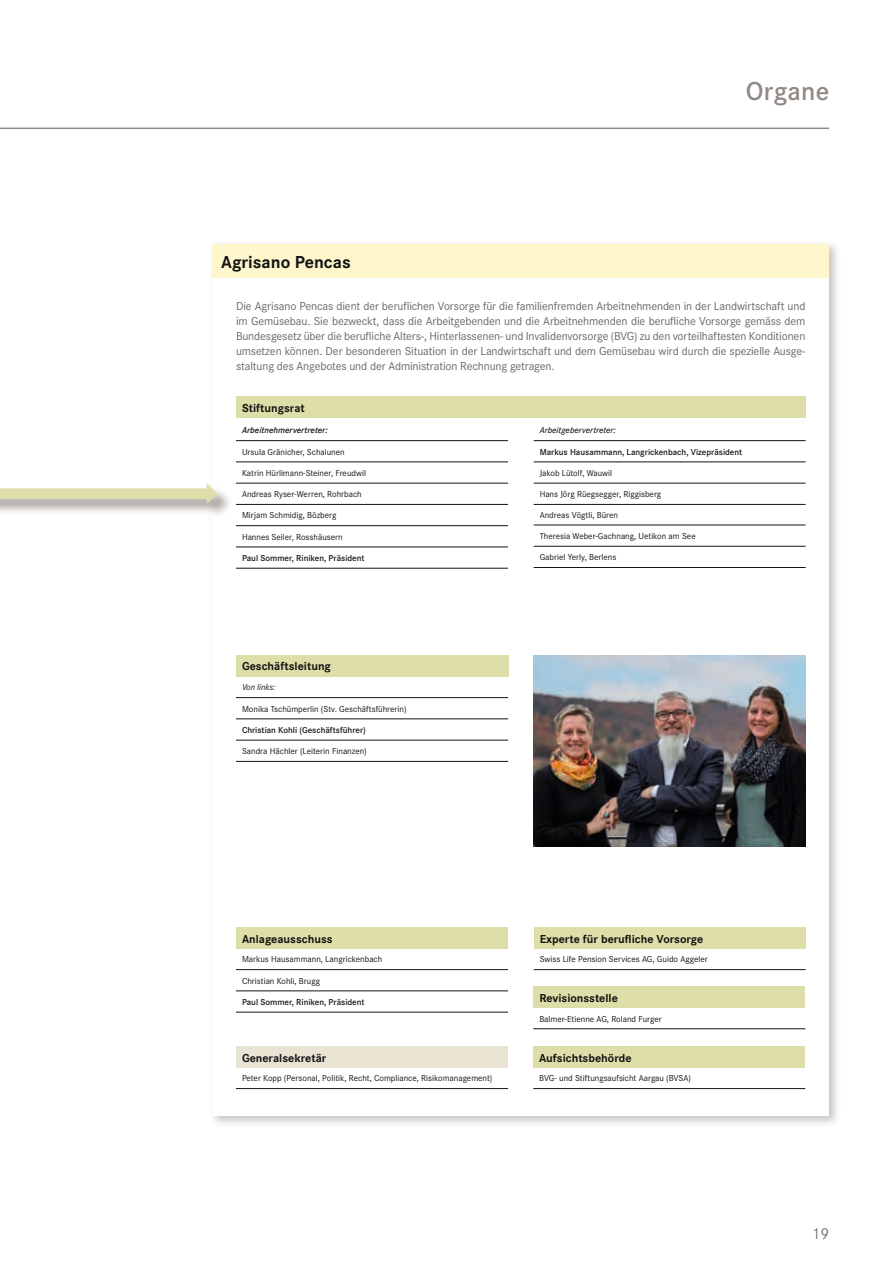
<style>
.page{position:relative;width:893px;height:1263px;background:#fff}
.page>*{position:absolute;margin:0;border:0;box-sizing:border-box;transform-origin:0 0}
.t1{font:600 27px "Corporate S";letter-spacing:.01em;color:#918984}
.t2{font:700 18px "Corporate S";color:#131413}
.t3{font:16.5px "Corporate S";color:#757574}
.t4{font:12px/15px "Corporate S";letter-spacing:-.01em;color:#686867;text-align:justify}
.t5{font:700 12px "Corporate S";color:#131413}
.t6{font:9px "Corporate S";color:#131413}
.t7{font:600 9px "Corporate S";color:#131413}
.t8{font:italic 600 9px "Corporate S";color:#131413}
.t9{font:italic 500 9px "Corporate S";color:#131413}
.t10{font:italic 9px "Corporate S";color:#131413}
</style>
<div class="page">
<hr style="left:0;top:128px;width:829px;height:1px;background:#918984">
<div style="left:208px;top:240px;width:634px;height:888px;background:#918984;opacity:.5"></div>
<div style="left:213px;top:244px;width:616px;height:871px;background:#fff"></div>
<div style="left:0;top:485px;width:234px;height:35px;background:#918984;opacity:.75"></div>
<div style="left:0;top:488px;width:210px;height:11px;background:#dddea8"></div>
<svg style="left:207px;top:483px;width:11px;height:21px"></svg>
<img style="left:533px;top:655px;width:272px;height:192px">
<div style="left:213px;top:245px;width:616px;height:33px;background:#fff6cb"></div>
<hr style="left:534px;top:440px;width:272px;height:1px;background:#131413">
<hr style="left:534px;top:462px;width:272px;height:1px;background:#131413">
<hr style="left:534px;top:483px;width:272px;height:1px;background:#131413">
<hr style="left:534px;top:504px;width:272px;height:1px;background:#131413">
<hr style="left:534px;top:525px;width:272px;height:1px;background:#131413">
<hr style="left:534px;top:546px;width:272px;height:1px;background:#131413">
<hr style="left:534px;top:567px;width:272px;height:1px;background:#131413">
<hr style="left:236px;top:440px;width:272px;height:1px;background:#131413">
<hr style="left:236px;top:462px;width:272px;height:1px;background:#131413">
<hr style="left:236px;top:483px;width:272px;height:1px;background:#131413">
<hr style="left:236px;top:504px;width:272px;height:1px;background:#131413">
<hr style="left:236px;top:525px;width:272px;height:1px;background:#131413">
<hr style="left:236px;top:547px;width:272px;height:1px;background:#131413">
<hr style="left:236px;top:568px;width:272px;height:1px;background:#131413">
<div style="left:236px;top:396px;width:570px;height:22px;background:#dddea8"></div>
<div style="left:534px;top:927px;width:272px;height:21px;background:#dddea8"></div>
<hr style="left:534px;top:969px;width:272px;height:1px;background:#131413">
<div style="left:236px;top:1046px;width:272px;height:21px;background:#e9e3d4"></div>
<hr style="left:236px;top:1088px;width:272px;height:1px;background:#131413">
<div style="left:533px;top:1046px;width:272px;height:21px;background:#dddea8"></div>
<hr style="left:533px;top:1088px;width:272px;height:1px;background:#131413">
<div style="left:533px;top:987px;width:272px;height:21px;background:#dddea8"></div>
<hr style="left:533px;top:1028px;width:272px;height:1px;background:#131413">
<div style="left:236px;top:927px;width:272px;height:21px;background:#dddea8"></div>
<hr style="left:236px;top:969px;width:272px;height:1px;background:#131413">
<hr style="left:236px;top:990px;width:272px;height:1px;background:#131413">
<hr style="left:236px;top:1012px;width:272px;height:1px;background:#131413">
<div style="left:236px;top:655px;width:272px;height:21px;background:#dddea8"></div>
<hr style="left:236px;top:719px;width:272px;height:1px;background:#131413">
<hr style="left:236px;top:761px;width:272px;height:1px;background:#131413">
<hr style="left:236px;top:740px;width:272px;height:1px;background:#131413">
<hr style="left:236px;top:697px;width:272px;height:1px;background:#131413">
<h2 class="t2" style="left:221px;top:252px;width:131px">Agrisano Pencas</h2>
<h1 class="t1" style="left:746px;top:76px;width:85px">Organe</h1>
<p class="t4" style="left:236px;top:299px;width:571px">Die Agrisano Pencas dient der beruflichen Vorsorge für die familienfremden Arbeitnehmenden in der Landwirtschaft und im Gemüsebau. Sie bezweckt, dass die Arbeitgebenden und die Arbeitnehmenden die berufliche Vorsorge gemäss dem Bundesgesetz über die berufliche Alters-, Hinterlassenen- und Invalidenvorsorge (BVG) zu den vorteilhaftesten Konditionen umsetzen können. Der besonderen Situation in der Landwirtschaft und dem Gemüsebau wird durch die spezielle Ausge&shy;staltung des Angebotes und der Administration Rechnung getragen.</p>
<h3 class="t5" style="left:242px;top:401px;width:64px">Stiftungsrat</h3>
<p class="t8" style="left:242px;top:425px;width:87px">Arbeitnehmervertreter:</p>
<p class="t6" style="left:242px;top:446px;width:104px">Ursula Gränicher, Schalunen</p>
<p class="t6" style="left:242px;top:468px;width:125px">Katrin Hürlimann-Steiner, Freudwil</p>
<p class="t6" style="left:242px;top:489px;width:121px">Andreas Ryser-Werren, Rohrbach</p>
<p class="t6" style="left:242px;top:510px;width:96px">Mirjam Schmidig, Bözberg</p>
<p class="t6" style="left:242px;top:532px;width:102px">Hannes Seiler, Rosshäusern</p>
<p class="t7" style="left:242px;top:553px;width:124px">Paul Sommer, Riniken, Präsident</p>
<h3 class="t5" style="left:242px;top:659px;width:90px">Geschäftsleitung</h3>
<p class="t10" style="left:242px;top:682px;width:35px">Von links:</p>
<p class="t6" style="left:242px;top:703px;width:166px">Monika Tschümperlin (Stv. Geschäftsführerin)</p>
<p class="t7" style="left:242px;top:725px;width:125px">Christian Kohli (Geschäftsführer)</p>
<p class="t6" style="left:242px;top:746px;width:126px">Sandra Hächler (Leiterin Finanzen)</p>
<p class="t9" style="left:540px;top:425px;width:78px">Arbeitgebervertreter:</p>
<p class="t7" style="left:540px;top:446px;width:204px">Markus Hausammann, Langrickenbach, Vizepräsident</p>
<p class="t6" style="left:540px;top:468px;width:74px">Jakob Lütolf, Wauwil</p>
<p class="t6" style="left:540px;top:489px;width:123px">Hans Jörg Rüegsegger, Riggisberg</p>
<p class="t6" style="left:540px;top:510px;width:80px">Andreas Vögtli, Büren</p>
<p class="t6" style="left:540px;top:531px;width:158px">Theresia Weber-Gachnang, Uetikon am See</p>
<p class="t6" style="left:540px;top:552px;width:78px">Gabriel Yerly, Berlens</p>
<h3 class="t5" style="left:242px;top:932px;width:92px">Anlageausschuss</h3>
<p class="t6" style="left:242px;top:954px;width:142px">Markus Hausammann, Langrickenbach</p>
<p class="t6" style="left:242px;top:975px;width:80px">Christian Kohli, Brugg</p>
<p class="t7" style="left:242px;top:997px;width:124px">Paul Sommer, Riniken, Präsident</p>
<h3 class="t5" style="left:242px;top:1051px;width:86px">Generalsekretär</h3>
<p class="t6" style="left:242px;top:1073px;width:252px">Peter Kopp (Personal, Politik, Recht, Compliance, Risikomanagement)</p>
<h3 class="t5" style="left:540px;top:932px;width:165px">Experte für berufliche Vorsorge</h3>
<p class="t6" style="left:540px;top:954px;width:170px">Swiss Life Pension Services AG, Guido Aggeler</p>
<h3 class="t5" style="left:539px;top:991px;width:80px">Revisionsstelle</h3>
<p class="t6" style="left:539px;top:1013px;width:124px">Balmer-Etienne AG, Roland Furger</p>
<h3 class="t5" style="left:539px;top:1051px;width:94px">Aufsichtsbehörde</h3>
<p class="t6" style="left:539px;top:1073px;width:153px">BVG- und Stiftungsaufsicht Aargau (BVSA)</p>
<h3 class="t3" style="left:812px;top:1224px;width:19px">19</h3>
</div>
